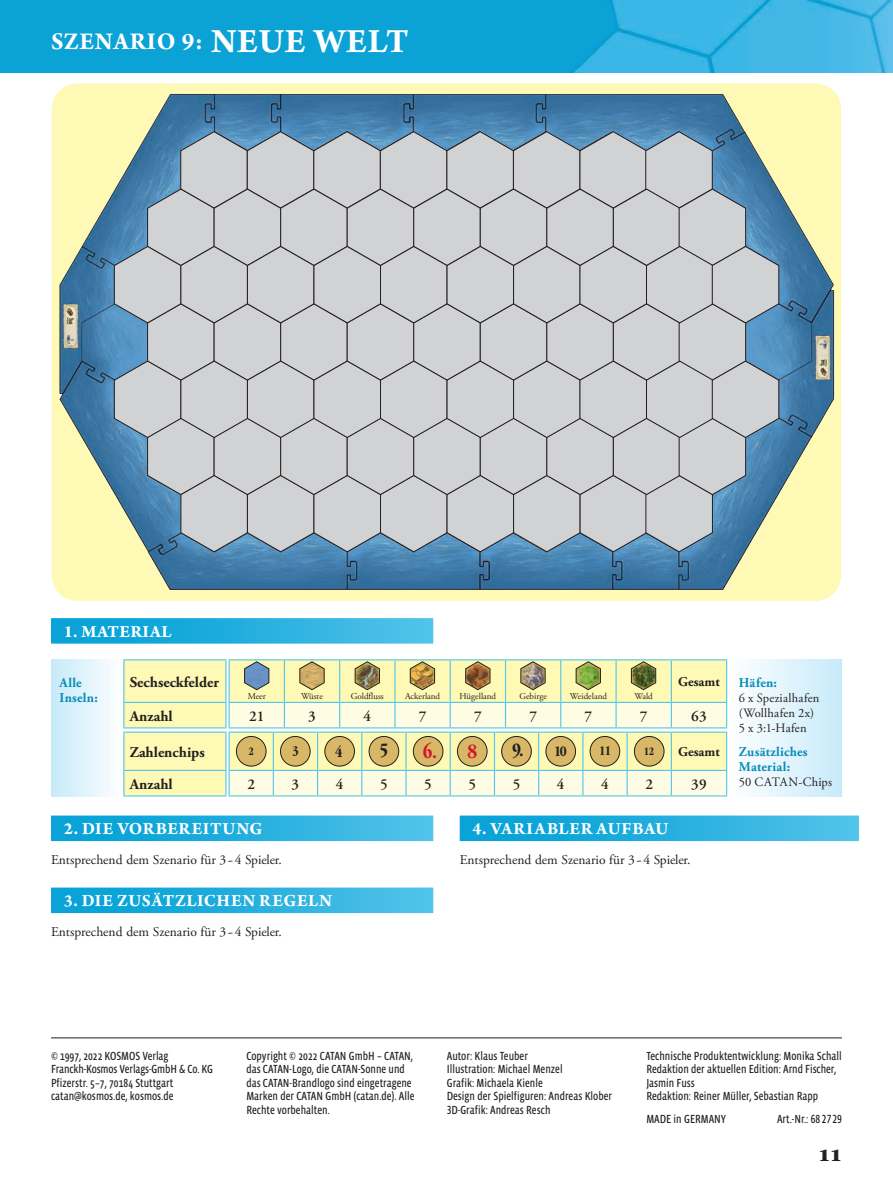
<style>
.page{position:relative;width:893px;height:1191px;background:#fff}
.page>*{position:absolute;margin:0;border:0;box-sizing:border-box;transform-origin:0 0}
.t1{font:700 25.5px "Arno Pro";letter-spacing:.025em;color:#fff}
.t2{font:700 condensed 21.15px "ITC Garamond Std";color:#d1182b}
.t3{font:700 condensed 19.65px "ITC Garamond Std";color:#231f20}
.HEADS{font:700 18px "Arno Pro";letter-spacing:.035em;color:#fff}
.MATERIAL{font:700 18px "Arno Pro";letter-spacing:.025em;color:#fff}
.t4{font:18px "ITC Garamond Std Ult";color:#231f20}
.t5{font:700 condensed 16.65px "ITC Garamond Std";color:#231f20}
.t6{font:700 condensed 15.15px "ITC Garamond Std";color:#231f20}
.t7{font:700 15px "Adobe Garamond Pro";color:#231f20}
.t8{font:600 15px "Adobe Garamond Pro";color:#231f20}
.t9{font:700 condensed 13.65px "ITC Garamond Std";color:#231f20}
.t10{font:13.5px "Adobe Garamond Pro";color:#231f20}
.t11{font:700 13.5px "Adobe Garamond Pro";letter-spacing:.015em;color:#088cb8}
.t12{font:700 13.5px "Adobe Garamond Pro";color:#231f20}
.t13{font:12.75px "Adobe Garamond Pro";letter-spacing:.015em;color:#231f20}
.t14{font:12px/13.5px "Vista Sans Nar OT";color:#231f20}
.t15{font:700 condensed 11.7px "ITC Garamond Std";color:#231f20}
.t16{font:9px "Adobe Garamond Pro";color:#231f20}
.s1{font-size:36px}
</style>
<div class="page">
<div style="left:51px;top:659px;width:69px;height:137px;background:linear-gradient(to right,#c6eafa,#fcfefe)"></div>
<div style="left:730px;top:659px;width:112px;height:137px;background:linear-gradient(to right,#fefefe,#c7eafa)"></div>
<img style="left:0;top:0;width:893px;height:72px">
<img style="left:51px;top:92px;width:791px;height:509px">
<svg style="left:114px;top:131px;width:666px;height:421px;background:#bac3c9"></svg>
<div style="left:51px;top:618px;width:382px;height:25px;background:linear-gradient(to right,#009fd5,#4fc1e8)"></div>
<div style="left:51px;top:815px;width:382px;height:26px;background:linear-gradient(to right,#009fd5,#4fc1e8)"></div>
<div style="left:51px;top:887px;width:382px;height:26px;background:linear-gradient(to right,#009fd5,#4fc1e8)"></div>
<hr style="left:229px;top:659px;width:55px;height:1px;background:#51c5ea">
<hr style="left:284px;top:659px;width:56px;height:1px;background:#51c5ea">
<hr style="left:340px;top:659px;width:55px;height:1px;background:#51c5ea">
<hr style="left:395px;top:659px;width:55px;height:1px;background:#51c5ea">
<hr style="left:450px;top:659px;width:55px;height:1px;background:#51c5ea">
<hr style="left:505px;top:659px;width:56px;height:1px;background:#51c5ea">
<hr style="left:561px;top:659px;width:55px;height:1px;background:#51c5ea">
<hr style="left:616px;top:659px;width:55px;height:1px;background:#51c5ea">
<hr style="left:671px;top:659px;width:56px;height:1px;background:#51c5ea">
<hr style="left:123px;top:659px;width:103px;height:1px;background:#51c5ea">
<svg style="left:123px;top:660px;width:604px;height:136px;background:#ebeec3"></svg>
<hr style="left:123px;top:795px;width:103px;height:1px;background:#51c5ea">
<div style="left:236px;top:736px;width:30px;height:30px;background:#d8b766;border-radius:50%"></div>
<div style="left:236px;top:736px;width:30px;height:30px;border:1px solid #231f20;border-radius:50%"></div>
<div style="left:280px;top:736px;width:30px;height:30px;background:#d8b766;border-radius:50%"></div>
<div style="left:280px;top:736px;width:30px;height:30px;border:1px solid #231f20;border-radius:50%"></div>
<div style="left:325px;top:736px;width:29px;height:30px;background:#d8b766;border-radius:50%"></div>
<div style="left:325px;top:736px;width:30px;height:30px;border:1px solid #231f20;border-radius:50%"></div>
<div style="left:369px;top:736px;width:30px;height:30px;background:#d8b766;border-radius:50%"></div>
<div style="left:369px;top:736px;width:30px;height:30px;border:1px solid #231f20;border-radius:50%"></div>
<div style="left:413px;top:736px;width:30px;height:30px;background:#d8b766;border-radius:50%"></div>
<div style="left:413px;top:736px;width:30px;height:30px;border:1px solid #231f20;border-radius:50%"></div>
<div style="left:457px;top:736px;width:30px;height:30px;background:#d8b766;border-radius:50%"></div>
<div style="left:457px;top:736px;width:30px;height:30px;border:1px solid #231f20;border-radius:50%"></div>
<div style="left:502px;top:736px;width:29px;height:30px;background:#d8b766;border-radius:50%"></div>
<div style="left:501px;top:736px;width:30px;height:30px;border:1px solid #231f20;border-radius:50%"></div>
<div style="left:546px;top:736px;width:30px;height:30px;background:#d8b766;border-radius:50%"></div>
<div style="left:546px;top:736px;width:30px;height:30px;border:1px solid #231f20;border-radius:50%"></div>
<div style="left:590px;top:736px;width:30px;height:30px;background:#d8b766;border-radius:50%"></div>
<div style="left:590px;top:736px;width:30px;height:30px;border:1px solid #231f20;border-radius:50%"></div>
<div style="left:634px;top:736px;width:30px;height:30px;background:#d8b766;border-radius:50%"></div>
<div style="left:634px;top:736px;width:30px;height:30px;border:1px solid #231f20;border-radius:50%"></div>
<div style="left:460px;top:815px;width:399px;height:26px;background:linear-gradient(to right,#009fd5,#4fc1e9)"></div>
<hr style="left:51px;top:1037px;width:791px;height:1px;background:#231f20">
<p class="t1" style="left:51px;top:27px;width:359px">SZENARIO 9: <span class="s1">NEUE WELT</span></p>
<p class="MATERIAL" style="left:64px;top:621px;width:109px">1. MATERIAL</p>
<p class="t11" style="left:60px;top:674px;width:24px">Alle</p>
<p class="t11" style="left:60px;top:689px;width:40px">Inseln:</p>
<p class="t7" style="left:130px;top:673px;width:91px">Sechseckfelder</p>
<p class="t7" style="left:130px;top:707px;width:44px">Anzahl</p>
<p class="t16" style="left:248px;top:690px;width:20px">Meer</p>
<p class="t16" style="left:301px;top:690px;width:23px">Wüste</p>
<p class="t16" style="left:351px;top:690px;width:35px">Goldfluss</p>
<p class="t16" style="left:405px;top:690px;width:37px">Ackerland</p>
<p class="t16" style="left:460px;top:690px;width:38px">Hügelland</p>
<p class="t16" style="left:519px;top:690px;width:29px">Gebirge</p>
<p class="t16" style="left:570px;top:690px;width:39px">Weideland</p>
<p class="t16" style="left:635px;top:690px;width:20px">Wald</p>
<p class="t12" style="left:678px;top:674px;width:43px">Gesamt</p>
<p class="t8" style="left:249px;top:707px;width:17px">21</p>
<p class="t8" style="left:308px;top:707px;width:9px">3</p>
<p class="t8" style="left:363px;top:707px;width:9px">4</p>
<p class="t8" style="left:419px;top:707px;width:9px">7</p>
<p class="t8" style="left:474px;top:707px;width:9px">7</p>
<p class="t8" style="left:529px;top:707px;width:9px">7</p>
<p class="t8" style="left:585px;top:707px;width:9px">7</p>
<p class="t8" style="left:640px;top:707px;width:9px">7</p>
<p class="t8" style="left:691px;top:707px;width:17px">63</p>
<p class="t7" style="left:130px;top:743px;width:76px">Zahlenchips</p>
<p class="t7" style="left:130px;top:775px;width:44px">Anzahl</p>
<p class="t15" style="left:248px;top:744px;width:7px">2</p>
<p class="t9" style="left:292px;top:743px;width:8px">3</p>
<p class="t5" style="left:335px;top:742px;width:9px">4</p>
<p class="t3" style="left:379px;top:738px;width:10px">5</p>
<p class="t2" style="left:423px;top:739px;width:15px">6.</p>
<p class="t2" style="left:468px;top:739px;width:11px">8</p>
<p class="t3" style="left:512px;top:739px;width:13px">9.</p>
<p class="t6" style="left:554px;top:742px;width:14px">10</p>
<p class="t9" style="left:599px;top:743px;width:13px">11</p>
<p class="t15" style="left:644px;top:744px;width:12px">12</p>
<p class="t12" style="left:678px;top:744px;width:43px">Gesamt</p>
<p class="t8" style="left:247px;top:775px;width:9px">2</p>
<p class="t8" style="left:292px;top:775px;width:9px">3</p>
<p class="t8" style="left:336px;top:775px;width:9px">4</p>
<p class="t8" style="left:380px;top:775px;width:9px">5</p>
<p class="t8" style="left:424px;top:775px;width:9px">5</p>
<p class="t8" style="left:468px;top:775px;width:9px">5</p>
<p class="t8" style="left:513px;top:775px;width:9px">5</p>
<p class="t8" style="left:557px;top:775px;width:9px">4</p>
<p class="t8" style="left:601px;top:775px;width:9px">4</p>
<p class="t8" style="left:645px;top:775px;width:9px">2</p>
<p class="t8" style="left:691px;top:775px;width:17px">39</p>
<p class="HEADS" style="left:64px;top:818px;width:200px">2. DIE VORBEREITUNG</p>
<p class="t10" style="left:51px;top:852px;width:232px">Entsprechend dem Szenario für 3-4 Spieler.</p>
<p class="HEADS" style="left:64px;top:890px;width:270px">3. DIE ZUSÄTZLICHEN REGELN</p>
<p class="t10" style="left:51px;top:924px;width:232px">Entsprechend dem Szenario für 3-4 Spieler.</p>
<p class="HEADS" style="left:472px;top:818px;width:197px">4. VARIABLER AUFBAU</p>
<p class="t10" style="left:460px;top:852px;width:232px">Entsprechend dem Szenario für 3-4 Spieler.</p>
<p class="t11" style="left:739px;top:674px;width:40px">Häfen:</p>
<p class="t13" style="left:739px;top:690px;width:82px">6 x Spezialhafen</p>
<p class="t13" style="left:739px;top:705px;width:77px">(Wollhafen 2x)</p>
<p class="t13" style="left:739px;top:720px;width:69px">5 x 3:1-Hafen</p>
<p class="t11" style="left:739px;top:744px;width:70px">Zusätzliches</p>
<p class="t11" style="left:739px;top:759px;width:53px">Material:</p>
<p class="t13" style="left:739px;top:775px;width:95px">50 CATAN-Chips</p>
<p class="t14" style="left:51px;top:1049px;width:164px">© 1997, 2022 KOSMOS Verlag<br>Franckh-Kosmos Verlags-GmbH &amp; Co. KG<br>Pfizerstr. 5–7, 70184 Stuttgart</p>
<p class="t14" style="left:51px;top:1089px;width:124px">catan@kosmos.de, kosmos.de</p>
<p class="t14" style="left:246px;top:1049px;width:170px">Copyright © 2022 CATAN GmbH – CATAN, das CATAN-Logo, die CATAN-Sonne und das CATAN-Brandlogo sind eingetragene Marken der CATAN GmbH (catan.de). Alle Rechte vorbehalten.</p>
<p class="t14" style="left:646px;top:1049px;width:197px">Technische Produktentwicklung: Monika Schall</p>
<p class="t14" style="left:447px;top:1049px;width:83px">Autor: Klaus Teuber</p>
<p class="t14" style="left:447px;top:1062px;width:117px">Illustration: Michael Menzel</p>
<p class="t14" style="left:447px;top:1076px;width:98px">Grafik: Michaela Kienle</p>
<p class="t14" style="left:447px;top:1089px;width:167px">Design der Spielfiguren: Andreas Klober</p>
<p class="t14" style="left:447px;top:1103px;width:105px">3D-Grafik: Andreas Resch</p>
<p class="t14" style="left:646px;top:1062px;width:191px">Redaktion der aktuellen Edition: Arnd Fischer,<br>Jasmin Fuss</p>
<p class="t14" style="left:646px;top:1089px;width:173px">Redaktion: Reiner Müller, Sebastian Rapp</p>
<p class="t14" style="left:646px;top:1112px;width:81px">MADE in GERMANY</p>
<p class="t14" style="left:777px;top:1112px;width:66px">Art.-Nr.: 68 2729</p>
<p class="t4" style="left:819px;top:1145px;width:25px">11</p>
</div>
